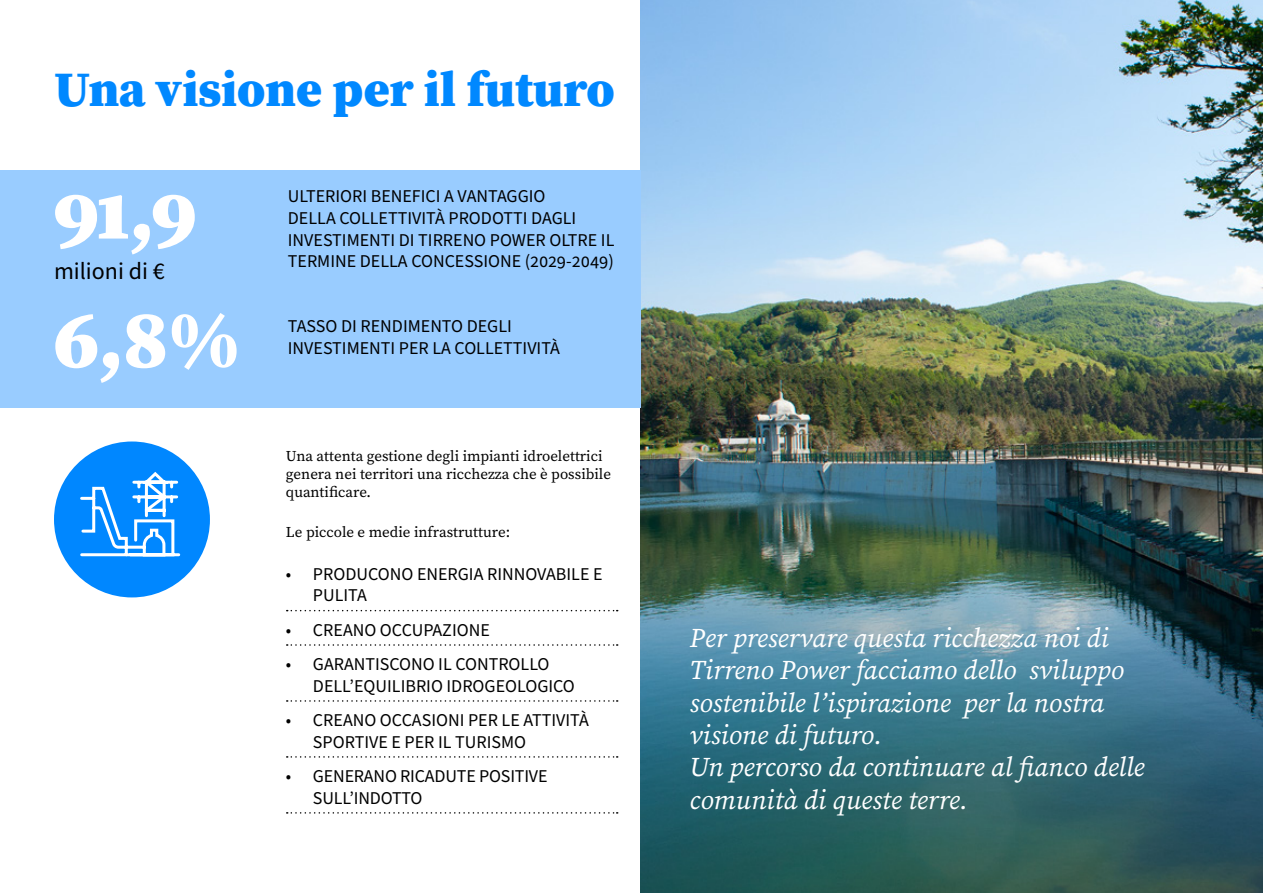
<style>
.page{position:relative;width:1263px;height:893px;background:#fff}
.page>*{position:absolute;margin:0;border:0;box-sizing:border-box;transform-origin:0 0}
.t1{font:900 82.5px "Source Serif Pro";color:#fff}
.t2{font:900 49.5px "Source Serif Pro";color:#08f}
.t3{font:italic 27px/32.4px "Source Serif Pro";color:#fff}
.t4{font:24px "Source Sans Pro";color:#000}
.t5{font:18px/21.6px "Source Sans Pro";color:#000}
.t6{font:15px/18px "Source Serif Pro";color:#000}
</style>
<div class="page">
<img style="left:640px;top:0;width:623px;height:893px">
<svg style="left:287px;top:610px;width:331px;height:1px"></svg>
<svg style="left:287px;top:644px;width:331px;height:2px"></svg>
<svg style="left:287px;top:700px;width:331px;height:2px"></svg>
<svg style="left:287px;top:756px;width:331px;height:2px"></svg>
<svg style="left:287px;top:812px;width:331px;height:2px"></svg>
<div style="left:54px;top:441px;width:156px;height:156px;background:#0087ff;border-radius:50%"></div>
<svg style="left:80px;top:471px;width:101px;height:86px"></svg>
<div style="left:0;top:171px;width:640px;height:237px;background:#9cf"></div>
<h2 class="t2" style="left:54px;top:54px;width:562px">Una visione per il futuro</h2>
<h1 class="t1" style="left:54px;top:153px;width:144px">91,9</h1>
<h3 class="t4" style="left:54px;top:255px;width:112px">milioni di €</h3>
<h1 class="t1" style="left:54px;top:281px;width:188px">6,8%</h1>
<p class="t5" style="left:288px;top:186px;width:328px">ULTERIORI BENEFICI A VANTAGGIO<br>DELLA COLLETTIVITÀ PRODOTTI DAGLI INVESTIMENTI DI TIRRENO POWER OLTRE IL TERMINE DELLA CONCESSIONE (2029-2049)</p>
<p class="t5" style="left:288px;top:316px;width:274px">TASSO DI RENDIMENTO DEGLI<br>INVESTIMENTI PER LA COLLETTIVITÀ</p>
<p class="t6" style="left:286px;top:447px;width:327px">Una attenta gestione degli impianti idroelettrici genera nei territori una ricchezza che è possibile quantificare.</p>
<p class="t6" style="left:286px;top:523px;width:226px">Le piccole e medie infrastrutture:</p>
<p class="t5" style="left:313px;top:564px;width:291px;text-indent:-27px">• PRODUCONO ENERGIA RINNOVABILE E<br>PULITA</p>
<p class="t5" style="left:286px;top:619px;width:205px">• CREANO OCCUPAZIONE</p>
<p class="t5" style="left:313px;top:654px;width:263px;text-indent:-27px">• GARANTISCONO IL CONTROLLO<br>DELL’EQUILIBRIO IDROGEOLOGICO</p>
<p class="t5" style="left:313px;top:710px;width:277px;text-indent:-27px">• CREANO OCCASIONI PER LE ATTIVITÀ<br>SPORTIVE E PER IL TURISMO</p>
<p class="t5" style="left:313px;top:766px;width:236px;text-indent:-27px">• GENERANO RICADUTE POSITIVE<br>SULL’INDOTTO</p>
<h3 class="t3" style="left:690px;top:621px;width:456px">Per preservare questa ricchezza noi di Tirreno Power facciamo dello sviluppo sostenibile l’ispirazione per la nostra visione di futuro.<br>Un percorso da continuare al fianco delle comunità di queste terre.</h3>
</div>
